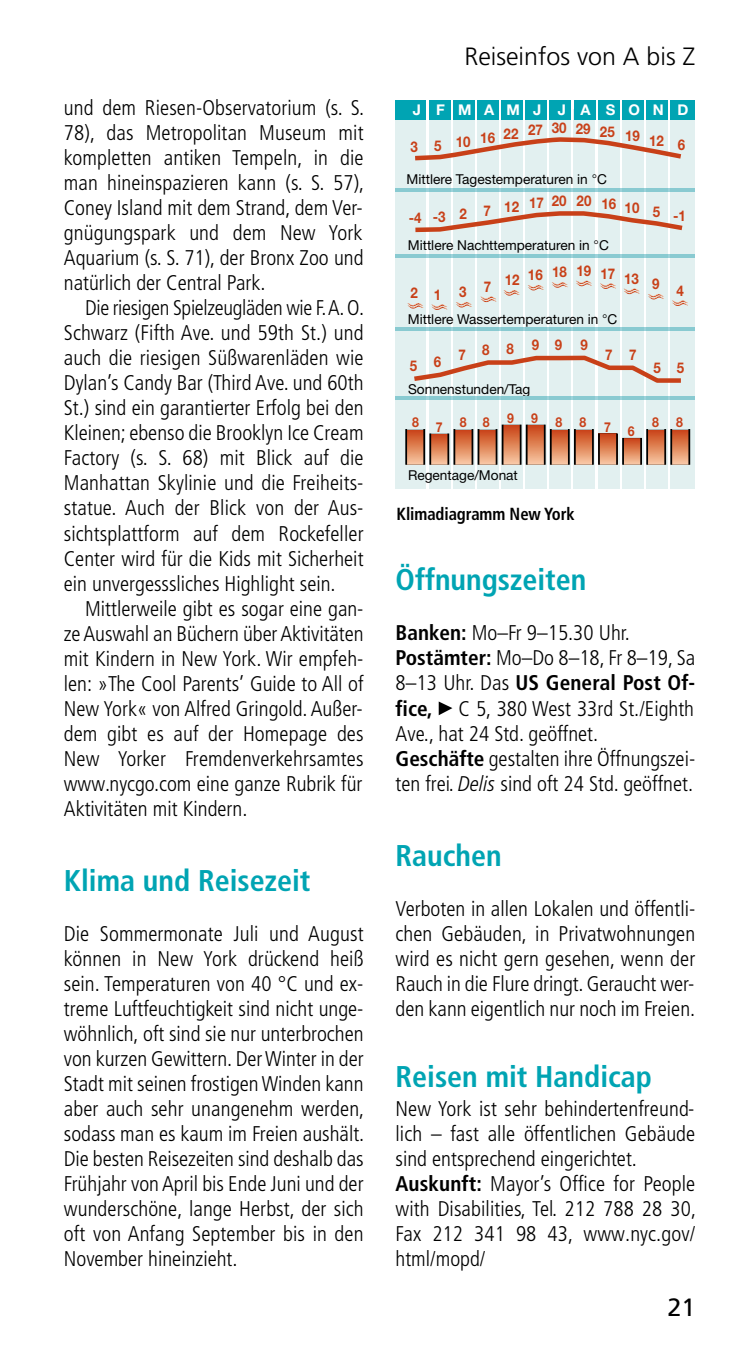
<style>
.page{position:relative;width:745px;height:1347px;background:#fff}
.page>*{position:absolute;margin:0;border:0;box-sizing:border-box;transform-origin:0 0}
.t1{font:30px "DM.Frutiger LT Pro 67 Bold Cn";color:#00a4b3}
.t2{font:300 25px "DM.Frutiger LT Pro 45";color:#000}
.t3{font:25px "DM.Frutiger LT Pro 55 Roman";color:#000}
.t4{font:21.25px/25px "DM.Frutiger LT Pro 47 Light Cn";color:#000;text-align:justify}
.t5{font:21.25px "DM.Frutiger LT Pro 67 Bold Cn";letter-spacing:.005em;color:#000}
.t6{font:17.5px "DM.Frutiger LT Pro 67 Bold Cn";letter-spacing:-.005em;color:#000;scale:.95 1}
.t7{font:14.75px "Helvetica Neue Bold+T42+FOZEPD";color:#c84018;scale:.9 1}
.t8{font:14.75px "Helvetica Neue Bold+T42+FOZEPD";letter-spacing:.88em;color:#fff}
.t9{font:14.75px "Helvetica Neue Bold+T42+FOZEPD";letter-spacing:1.26em;color:#c84018;scale:.9 1}
.t10{font:14.75px "Helvetica Neue Bold+T42+FOZEPD";letter-spacing:.29em;color:#c84018;scale:.9 1}
.t11{font:13.75px "Helvetica Neue Roman+KDNQLH";color:#000}
.t12{font:13.75px "Helvetica Neue Bold+T42+FOZEPD";color:#c84018;scale:.9 1}
.s1{font-family:"DM.Frutiger LT Pro 67 Bold Cn"}
.s2{font-family:"DM.Frutiger LT Pro 47 Light Cn"}
.s3{font-family:"DM.Frutiger LT Pro 48 Light Cn It"}
</style>
<div class="page">
<svg style="left:438px;top:701px;width:14px;height:14px"></svg>
<svg style="left:395px;top:100px;width:299px;height:389px;background:#d1dcd9"></svg>
<svg style="left:592px;top:174px;width:4px;height:4px"></svg>
<svg style="left:594px;top:240px;width:4px;height:4px"></svg>
<svg style="left:602px;top:315px;width:4px;height:3px"></svg>
<p class="t4" style="left:64px;top:97px;width:302px">und dem Riesen-Observatorium (s. S.<br>78), das Metropolitan Museum mit kompletten antiken Tempeln, in die man hi n einspazieren kann (s. S. 57), Coney Island mit dem Strand, dem Ver&shy;gnügungspark und dem New York Aqua rium (s. S. 71), der Bronx Zoo und natürlich der Central Park.</p>
<p class="t4" style="left:64px;top:297px;width:302px;text-indent:21px">Die riesigen Spielzeugläden wie F. A. O.<br>Schwarz (Fifth Ave. und 59th St.) und auch die riesigen Süßwarenläden wie Dylan’s Candy Bar (Third Ave. und 60th St.) sind ein garantierter Erfolg bei den Kleinen; ebenso die Brooklyn Ice Cream Factory (s. S. 68) mit Blick auf die Manhattan Skylinie und die Freiheits&shy;statue. Auch der Blick von der Aus&shy;sichtsplattform auf dem Rockefeller Center wird für die Kids mit Sicherheit ein unvergesssliches Highlight sein.</p>
<p class="t4" style="left:64px;top:597px;width:301px;text-indent:21px">Mittlerweile gibt es sogar eine gan&shy;ze Auswahl an Büchern über Aktivitäten mit Kindern in New York. Wir empfeh&shy;len: »The Cool Parents’ Guide to All of New York« von Alfred Gringold. Außer&shy;dem gibt es auf der Homepage des New Yorker Fremdenverkehrsamtes www. nycgo.com eine ganze Rubrik für Aktivitäten mit Kindern.</p>
<h1 class="t1" style="left:64px;top:868px;width:248px">Klima und Reisezeit</h1>
<p class="t4" style="left:64px;top:922px;width:302px">Die Sommermonate Juli und August können in New York drückend heiß sein. Temperaturen von 40 °C und ex&shy;treme Luftfeuchtigkeit sind nicht unge&shy;wöhnlich, oft sind sie nur unterbrochen von kurzen Gewittern. Der Winter in der Stadt mit seinen frostigen Winden kann aber auch sehr unangenehm werden, sodass man es kaum im Freien aushält.<br>Die besten Reisezeiten sind deshalb das Frühjahr von April bis Ende Juni und der wunderschöne, lange Herbst, der sich oft von Anfang September bis in den November hineinzieht.</p>
<p class="t2" style="left:464px;top:46px;width:232px">Reiseinfos von A bis Z</p>
<p class="t8" style="left:412px;top:105px;width:277px">J FMAMJ JA SOND</p>
<p class="t7" style="left:410px;top:130px;width:307px">3 5 10162227302925 1912 6</p>
<p class="t11" style="left:406px;top:174px;width:202px">Mittlere Tagestemperaturen in C</p>
<p class="t7" style="left:408px;top:203px;width:309px">-4 -3 2 7 12 1720 20 1610 5 -1</p>
<p class="t11" style="left:407px;top:240px;width:202px">Mittlere Nachttemperaturen in C</p>
<p class="t7" style="left:410px;top:273px;width:305px">2 1 3 7 121618191713 9 4</p>
<p class="t9" style="left:409px;top:344px;width:199px">56788999</p>
<p class="t10" style="left:604px;top:349px;width:36px">7 7</p>
<p class="t11" style="left:407px;top:314px;width:211px">Mittlere Wassertemperaturen in C</p>
<p class="t10" style="left:653px;top:362px;width:35px">5 5</p>
<p class="t11" style="left:408px;top:384px;width:124px">Sonnenstunden/Tag</p>
<p class="t12" style="left:412px;top:419px;width:35px">8 7</p>
<p class="t12" style="left:459px;top:417px;width:35px">8 8</p>
<p class="t12" style="left:506px;top:413px;width:9px">9</p>
<p class="t12" style="left:531px;top:413px;width:9px">9</p>
<p class="t12" style="left:555px;top:417px;width:9px">8</p>
<p class="t12" style="left:579px;top:417px;width:9px">8</p>
<p class="t12" style="left:603px;top:424px;width:36px">7 6</p>
<p class="t12" style="left:651px;top:417px;width:9px">8</p>
<p class="t12" style="left:675px;top:417px;width:9px">8</p>
<p class="t11" style="left:408px;top:469px;width:111px">Regentage/Monat</p>
<p class="t6" style="left:396px;top:506px;width:189px">Klimadiagramm New York</p>
<h1 class="t1" style="left:395px;top:568px;width:192px">Öffnungszeiten</h1>
<p class="t4" style="left:395px;top:622px;width:301px"><span class="s1">Banken:</span> Mo–Fr 9–15.30 Uhr.<br><span class="s1">Postämter:</span> Mo–Do 8–18, Fr 8–19, Sa</p>
<p class="t5" style="left:395px;top:674px;width:301px"><span class="s2">8–13 Uhr. Das</span> US General Post Of-</p>
<p class="t4" style="left:395px;top:697px;width:301px;text-align:left"><span class="s1">fice,</span> C 5, 380 West 33rd St./Eighth Ave., hat 24 Std. geöffnet.<br><span class="s1">Geschäfte</span> gestalten ihre Öffnungszei&shy;ten frei. <span class="s3">Delis</span> sind oft 24 Std. geöffnet.</p>
<h1 class="t1" style="left:395px;top:843px;width:108px">Rauchen</h1>
<p class="t4" style="left:395px;top:897px;width:301px">Verboten in allen Lokalen und öffentli&shy;chen Gebäuden, in Privatwohnungen wird es nicht gern gesehen, wenn der Rauch in die Flure dringt. Geraucht wer&shy;den kann eigentlich nur noch im Freien.</p>
<h1 class="t1" style="left:395px;top:1064px;width:258px">Reisen mit Handicap</h1>
<p class="t4" style="left:395px;top:1097px;width:302px;text-align:left">New York ist sehr behindertenfreund&shy;lich – fast alle öffentlichen Gebäude sind entsprechend eingerichtet.<br><span class="s1">Auskunft:</span> Mayor’s Office for People with Disabilities, Tel. 212 788 28 30,<br>Fax 212 341 98 43, www.nyc.gov/ html/mopd/</p>
<p class="t3" style="left:667px;top:1292px;width:29px">21</p>
</div>
